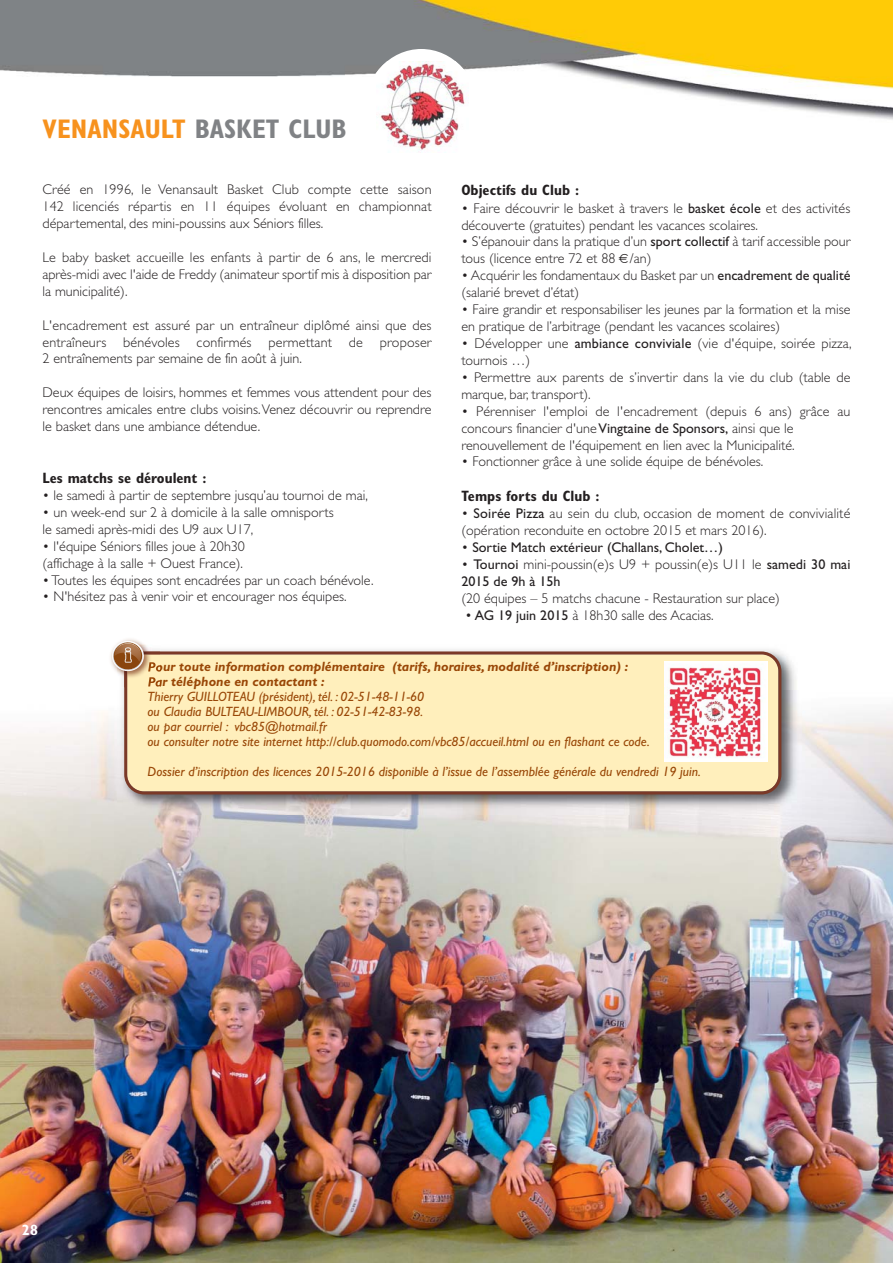
<style>
.page{position:relative;width:893px;height:1263px;background:#fff}
.page>*{position:absolute;margin:0;border:0;box-sizing:border-box;transform-origin:0 0}
.t1{font:700 condensed 27px "Gill Sans";color:#f7921e}
.t2{font:700 condensed 15px "Gill Sans";color:#231f20}
.t3{font:700 condensed 15px "Gill Sans";color:#fff}
.t4{font:300 14.1px/17px "Gill Sans";color:#231f20}
.t5{font:14.1px "Gill Sans";color:#231f20}
.t6{font:italic 13.5px/15px "Gill Sans";color:#994707}
.t7{font:italic 700 13.5px/15px "Gill Sans";color:#994707}
.s1{color:#808285}
.s2{font-weight:400}
.s3{font-weight:300}
</style>
<div class="page">
<img style="left:0;top:0;width:893px;height:120px">
<img style="left:0;top:709px;width:893px;height:554px">
<div style="left:364px;top:49px;width:115px;height:124px;background:#fff;border-radius:50%"></div>
<img style="left:376px;top:61px;width:93px;height:89px">
<img style="left:117px;top:649px;width:684px;height:165px">
<svg style="left:124px;top:651px;width:657px;height:143px;background:#f7e5b4"></svg>
<svg style="left:111px;top:641px;width:49px;height:46px"></svg>
<img style="left:665px;top:662px;width:103px;height:99px">
<h1 class="t1" style="left:43px;top:120px;width:306px">VENANSAULT <span class="s1">BASKET CLUB</span></h1>
<p class="t4" style="left:43px;top:183px;width:391px;text-align:justify">Créé en 1996, le Venansault Basket Club compte cette saison 142 licenciés répartis en 11 équipes évoluant en championnat départemental, des mini-poussins aux Séniors filles.</p>
<p class="t4" style="left:43px;top:250px;width:391px;text-align:justify">Le baby basket accueille les enfants à partir de 6 ans, le mercredi après-midi avec l'aide de Freddy (animateur sportif mis à disposition par la municipalité).</p>
<p class="t4" style="left:43px;top:318px;width:391px;text-align:justify">L'encadrement est assuré par un entraîneur diplômé ainsi que des entraîneurs bénévoles confirmés permettant de proposer 2 entraînements par semaine de fin août à juin.</p>
<p class="t4" style="left:43px;top:386px;width:391px;text-align:justify">Deux équipes de loisirs, hommes et femmes vous attendent pour des rencontres amicales entre clubs voisins. Venez découvrir ou reprendre le basket dans une ambiance détendue.</p>
<p class="t2" style="left:43px;top:472px;width:166px">Les matchs se déroulent :</p>
<p class="t4" style="left:43px;top:488px;width:327px">• le samedi à partir de septembre jusqu’au tournoi de mai,</p>
<p class="t4" style="left:43px;top:505px;width:293px">• un week-end sur 2 à domicile à la salle omnisports le samedi après-midi des U9 aux U17,</p>
<p class="t4" style="left:43px;top:539px;width:204px">• l'équipe Séniors filles joue à 20h30 (affichage à la salle + Ouest France).</p>
<p class="t4" style="left:43px;top:573px;width:333px">• Toutes les équipes sont encadrées par un coach bénévole.</p>
<p class="t4" style="left:43px;top:590px;width:306px">• N'hésitez pas à venir voir et encourager nos équipes.</p>
<p class="t2" style="left:461px;top:185px;width:119px">Objectifs du Club :</p>
<p class="t4" style="left:461px;top:201px;width:391px">• Faire découvrir le basket à travers le <span class="s2">basket école</span> et des activités découverte (gratuites) pendant les vacances scolaires.</p>
<p class="t4" style="left:461px;top:235px;width:391px">• S’épanouir dans la pratique d’un <span class="s2">sport collectif</span> à tarif accessible pour tous (licence entre 72 et 88 /an)</p>
<p class="t4" style="left:461px;top:269px;width:391px">• Acquérir les fondamentaux du Basket par un <span class="s2">encadrement de qualité </span>(salarié brevet d’état)</p>
<p class="t4" style="left:461px;top:302px;width:391px">• Faire grandir et responsabiliser les jeunes par la formation et la mise en pratique de l’arbitrage (pendant les vacances scolaires)</p>
<p class="t4" style="left:461px;top:336px;width:392px">• Développer une <span class="s2">ambiance conviviale</span> (vie d'équipe, soirée pizza, tournois …)</p>
<p class="t4" style="left:461px;top:370px;width:391px">• Permettre aux parents de s’invertir dans la vie du club (table de marque, bar, transport).</p>
<p class="t4" style="left:461px;top:404px;width:391px">• Pérenniser l'emploi de l'encadrement (depuis 6 ans) grâce au concours financier d'une<span class="s2">Vingtaine de Sponsors,</span> ainsi que le renouvellement de l'équipement en lien avec la Municipalité.</p>
<p class="t4" style="left:461px;top:455px;width:304px">• Fonctionner grâce à une solide équipe de bénévoles.</p>
<p class="t2" style="left:461px;top:491px;width:140px">Temps forts du Club :</p>
<p class="t4" style="left:461px;top:507px;width:391px">• <span class="s2">Soirée Pizza</span> au sein du club, occasion de moment de convivialité (opération reconduite en octobre 2015 et mars 2016).</p>
<p class="t5" style="left:461px;top:542px;width:263px"><span class="s3">•</span> Sortie Match extérieur (Challans, Cholet…)</p>
<p class="t4" style="left:461px;top:557px;width:391px">• <span class="s2">Tournoi</span> mini-poussin(e)s U9 + poussin(e)s U11 le <span class="s2">samedi 30 mai<br>2015 de 9h à 15h</span></p>
<p class="t4" style="left:461px;top:591px;width:320px">(20 équipes – 5 matchs chacune - Restauration sur place)</p>
<p class="t4" style="left:465px;top:608px;width:250px">• <span class="s2">AG 19 juin 2015</span> à 18h30 salle des Acacias.</p>
<p class="t7" style="left:148px;top:661px;width:482px">Pour toute information complémentaire (tarifs, horaires, modalité d’inscription) :<br>Par téléphone en contactant :</p>
<p class="t6" style="left:148px;top:691px;width:504px">Thierry GUILLOTEAU (président), tél. : 02-51-48-11-60<br>ou Claudia BULTEAU-LIMBOUR, tél. : 02-51-42-83-98.<br>ou par courriel : vbc85@hotmail.fr<br>ou consulter notre site internet http://club.quomodo.com/vbc85/accueil.html ou en flashant ce code.</p>
<p class="t6" style="left:148px;top:766px;width:555px">Dossier d’inscription des licences 2015-2016 disponible à l’issue de l’assemblée générale du vendredi 19 juin.</p>
<p class="t3" style="left:22px;top:1225px;width:17px">28</p>
</div>
